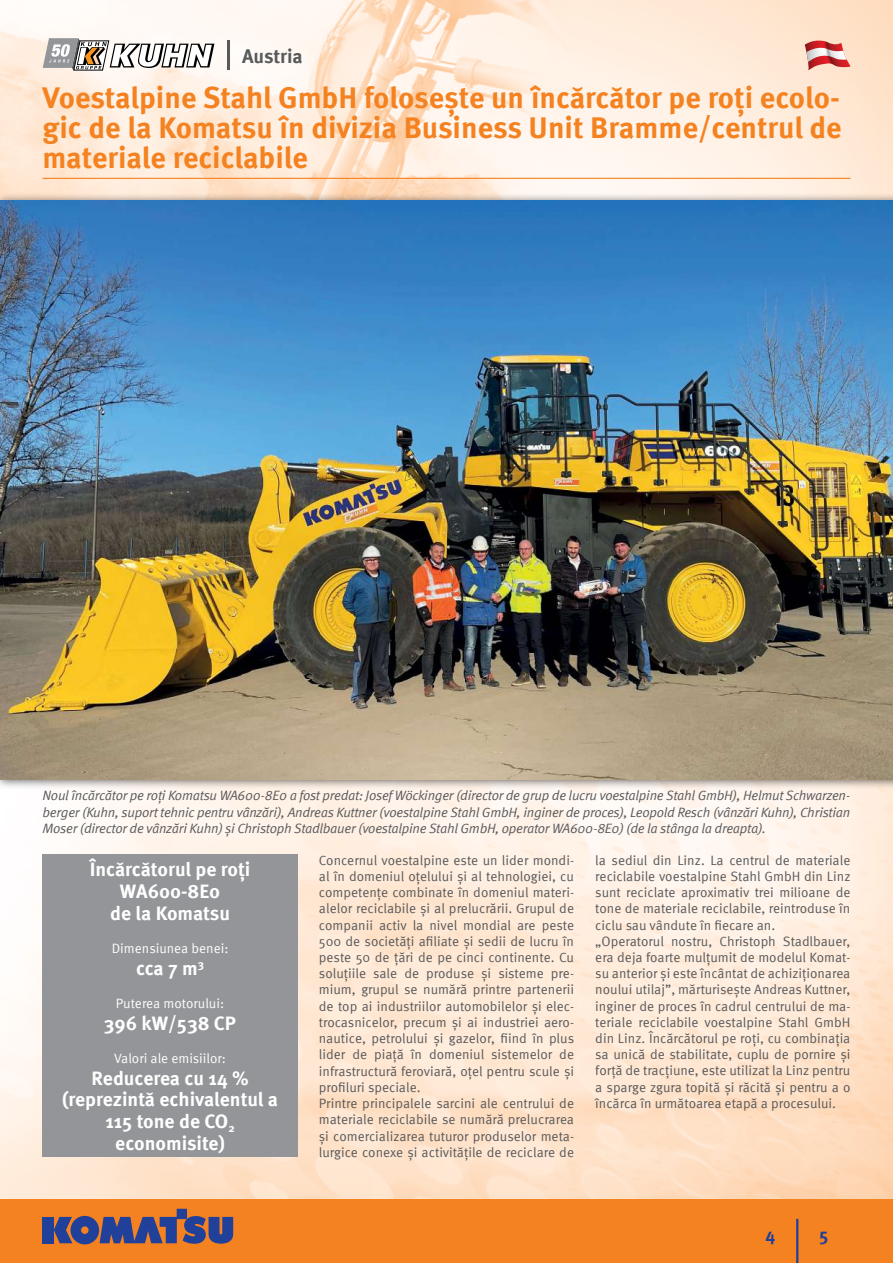
<style>
.page{position:relative;width:893px;height:1263px;background:#fff}
.page>*{position:absolute;margin:0;border:0;box-sizing:border-box;transform-origin:0 0}
.t1{font:700 30px/30px "Meta Pro";color:#f58220;text-align:justify}
.t2{font:700 19.5px/21.8px "Meta Pro";color:#fff;text-align:center}
.t3{font:700 19.5px "Meta Pro";letter-spacing:-.005em;color:#58595b}
.t4{font:700 18px "Meta Pro";color:#21409a}
.t5{font:13.5px/16.2px "Meta Pro";color:#58595b}
.t6{font:italic 13.5px/16.2px "Meta Pro";letter-spacing:-.02em;color:#58595b;text-align:justify}
.t7{font:13.5px "Meta Pro";color:#fff}
</style>
<div class="page">
<img style="left:0;top:0;width:893px;height:1199px">
<div style="left:0;top:1199px;width:893px;height:64px;background:#f58220"></div>
<div style="left:43px;top:1217px;width:11px;height:26px;background:#21409a"></div>
<svg style="left:54px;top:1209px;width:179px;height:36px"></svg>
<hr style="left:796px;top:1219px;width:2px;height:44px;background:#21409a">
<svg style="left:805px;top:41px;width:45px;height:29px"></svg>
<hr style="left:227px;top:41px;width:2px;height:29px;background:#58595b">
<svg style="left:43px;top:38px;width:171px;height:32px"></svg>
<hr style="left:43px;top:178px;width:807px;height:1px;background:#f58220">
<div style="left:0;top:192px;width:893px;height:598px;background:#000;opacity:.6"></div>
<img style="left:0;top:200px;width:893px;height:579px">
<div style="left:43px;top:854px;width:255px;height:303px;background:#939598"></div>
<h2 class="t3" style="left:242px;top:41px;width:62px">Austria</h2>
<h1 class="t1" style="left:43px;top:80px;width:801px">Voestalpine Stahl GmbH folosește un încărcător pe roți ecolo&shy;gic de la Komatsu în divizia Business Unit Bramme/centrul de materiale reciclabile</h1>
<p class="t6" style="left:43px;top:787px;width:809px">Noul încărcător pe roți Komatsu WA600-8E0 a fost predat: Josef Wöckinger (director de grup de lucru voestalpine Stahl GmbH), Helmut Schwarzen&shy;berger (Kuhn, suport tehnic pentru vânzări), Andreas Kuttner (voestalpine Stahl GmbH, inginer de proces), Leopold Resch (vânzări Kuhn), Christian Moser (director de vânzări Kuhn) și Christoph Stadlbauer (voestalpine Stahl GmbH, operator WA600-8E0) (de la stânga la dreapta).</p>
<h2 class="t2" style="left:90px;top:857px;width:162px">Încărcătorul pe roți<br>WA600-8E0<br>de la Komatsu</h2>
<p class="t7" style="left:112px;top:938px;width:118px">Dimensiunea benei:</p>
<h2 class="t2" style="left:136px;top:956px;width:70px">cca 7 m<sup>3</sup></h2>
<p class="t7" style="left:116px;top:993px;width:110px">Puterea motorului:</p>
<h2 class="t2" style="left:104px;top:1011px;width:134px">396 kW/538 CP</h2>
<p class="t7" style="left:114px;top:1048px;width:113px">Valori ale emisiilor:</p>
<h2 class="t2" style="left:62px;top:1066px;width:217px">Reducerea cu 14 % (reprezintă echivalentul a<br>115 tone de CO<sub>2 </sub>economisite)</h2>
<p class="t5" style="left:319px;top:851px;width:257px">Concernul voestalpine este un lider mondi&shy;al în domeniul oțelului și al tehnologiei, cu competențe combinate în domeniul materi&shy;alelor reciclabile și al prelucrării. Grupul de companii activ la nivel mondial are peste 500 de societăți afiliate și sedii de lucru în peste 50 de țări de pe cinci continente. Cu soluțiile sale de produse și sisteme pre&shy;mium, grupul se numără printre partenerii de top ai industriilor automobilelor și elec&shy;trocasnicelor, precum și ai industriei aero&shy;nautice, petrolului și gazelor, fiind în plus lider de piață în domeniul sistemelor de infrastructură feroviară, oțel pentru scule și profiluri speciale.<br>Printre principalele sarcini ale centrului de materiale reciclabile se numără prelucrarea și comercializarea tuturor produselor meta&shy;lurgice conexe și activitățile de reciclare de</p>
<p class="t5" style="left:595px;top:851px;width:257px">la sediul din Linz. La centrul de materiale reciclabile voestalpine Stahl GmbH din Linz sunt reciclate aproximativ trei milioane de tone de materiale reciclabile, reintroduse în ciclu sau vândute în fiecare an.<br>„Operatorul nostru, Christoph Stadlbauer, era deja foarte mulțumit de modelul Komat&shy;su anterior și este încântat de achiziționarea noului utilaj”, mărturisește Andreas Kuttner, inginer de proces în cadrul centrului de ma&shy;teriale reciclabile voestalpine Stahl GmbH din Linz. Încărcătorul pe roți, cu combinația sa unică de stabilitate, cuplu de pornire și forță de tracțiune, este utilizat la Linz pentru a sparge zgura topită și răcită și pentru a o încărca în următoarea etapă a procesului.</p>
<h3 class="t4" style="left:765px;top:1221px;width:11px">4</h3>
<h3 class="t4" style="left:819px;top:1221px;width:11px">5</h3>
</div>
